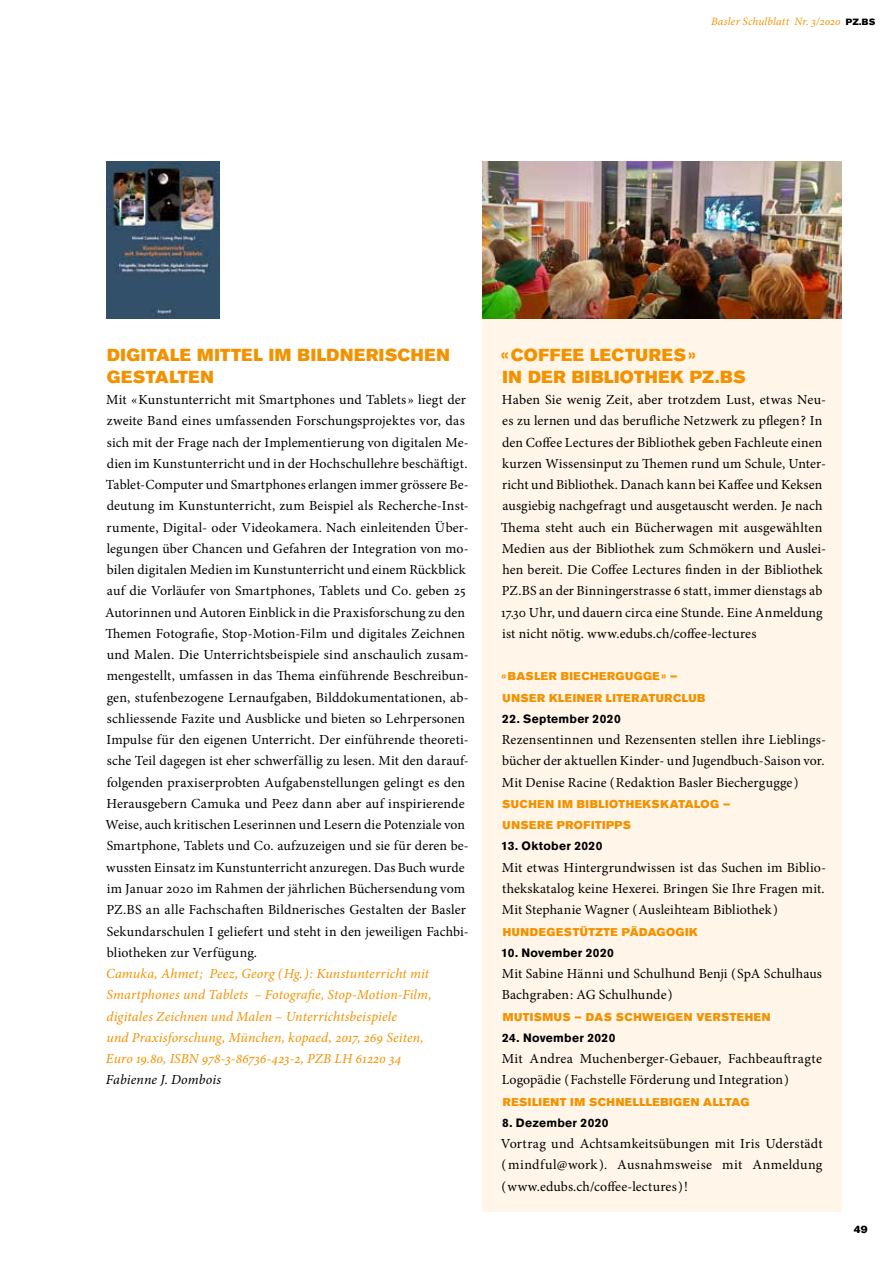
<style>
.page{position:relative;width:893px;height:1263px;background:#fff}
.page>*{position:absolute;margin:0;border:0;box-sizing:border-box;transform-origin:0 0}
.t1{font:17.25px/21.3px "Akzidenz Grotesk BE Super";letter-spacing:.035em;color:#f39200}
.t2{font:13.8px/21.3px "Minion Pro";letter-spacing:.01em;color:#000}
.t3{font:italic 13.8px/21.3px "Minion Pro";letter-spacing:.01em;color:#f39200}
.t4{font:italic 13.8px "Minion Pro";letter-spacing:.01em;color:#000}
.t5{font:700 12px "Akzidenz Grotesk BE";letter-spacing:.025em;color:#000}
.t6{font:11.25px/21.3px "Akzidenz Grotesk BE Super";letter-spacing:.045em;color:#f39200}
.t7{font:italic 11.25px "Minion Pro";letter-spacing:.015em;color:#f39200}
.t8{font:10.5px "Akzidenz Grotesk BE Super";color:#000}
.s1{font-family:"Akzidenz Grotesk BE Super";font-style:normal;font-size:9px;color:#000}
</style>
<div class="page">
<div style="left:483px;top:319px;width:359px;height:893px;background:#fff5e9"></div>
<img style="left:106px;top:161px;width:114px;height:158px">
<img style="left:483px;top:161px;width:359px;height:158px">
<p class="t7" style="left:711px;top:14px;width:166px">Basler Schulblatt Nr. 3/2020 <span class="s1">PZ.BS</span></p>
<p class="t1" style="left:107px;top:345px;width:345px">DIGITALE MITTEL IM BILDNERISCHEN<br>GESTALTEN</p>
<p class="t2" style="left:105px;top:389px;width:365px">Mit « Kunstunterricht mit Smartphones und Tablets » liegt der zweite Band eines umfassenden Forschungsprojektes vor, das sich mit der Frage nach der Implementierung von digitalen Me&shy;dien im Kunstunterricht und in der Hochschullehre beschäftigt.<br>Tablet-Computer und Smartphones erlangen immer grössere Be&shy;deutung im Kunstunterricht, zum Beispiel als Recherche-Inst&shy;rumente, Digital- oder Videokamera. Nach einleitenden Über&shy;legungen über Chancen und Gefahren der Integration von mo&shy;bilen digitalen Medien im Kunstunterricht und einem Rückblick auf die Vorläufer von Smartphones, Tablets und Co. geben 25<br>Autorinnen und Autoren Einblick in die Praxisforschung zu den Themen Fotografie, Stop-Motion-Film und digitales Zeichnen und Malen. Die Unterrichtsbeispiele sind anschaulich zusam&shy;mengestellt, umfassen in das Thema einführende Beschreibun&shy;gen, stufenbezogene Lernaufgaben, Bilddokumentationen, ab&shy;schliessende Fazite und Ausblicke und bieten so Lehrpersonen Impulse für den eigenen Unterricht. Der einführende theoreti&shy;sche Teil dagegen ist eher schwerfällig zu lesen. Mit den darauf&shy;folgenden praxiserprobten Aufgabenstellungen gelingt es den Herausgebern Camuka und Peez dann aber auf inspirierende Weise, auch kritischen Leserinnen und Lesern die Potenziale von Smartphone, Tablets und Co. aufzuzeigen und sie für deren be&shy;wussten Einsatz im Kunstunterricht anzuregen. Das Buch wurde im Januar 2020 im Rahmen der jährlichen Büchersendung vom PZ.BS an alle Fachschaften Bildnerisches Gestalten der Basler Sekundarschulen I geliefert und steht in den jeweiligen Fachbi&shy;bliotheken zur Verfügung.</p>
<p class="t3" style="left:106px;top:963px;width:327px">Camuka, Ahmet ; Peez, Georg ( Hg. ) : Kunstunterricht mit Smartphones und Tablets – Fotografie, Stop-Motion-Film, digitales Zeichnen und Malen – Unterrichtsbeispiele<br>und Praxisforschung, München, kopaed, 2017, 269 Seiten, Euro 19.80, ISBN 978-3-86736-423-2, PZB LH 61220 34</p>
<p class="t4" style="left:106px;top:1070px;width:117px">Fabienne J. Dombois</p>
<p class="t1" style="left:501px;top:345px;width:246px">« COFFEE LECTURES »<br>IN DER BIBLIOTHEK PZ.BS</p>
<p class="t2" style="left:501px;top:389px;width:327px">Haben Sie wenig Zeit, aber trotzdem Lust, etwas Neu&shy;es zu lernen und das berufliche Netzwerk zu pflegen ? In den Coffee Lectures der Bibliothek geben Fachleute einen kurzen Wissensinput zu Themen rund um Schule, Unter&shy;richt und Bibliothek. Danach kann bei Kaffee und Keksen ausgiebig nachgefragt und ausgetauscht werden. Je nach Thema steht auch ein Bücherwagen mit ausgewählten Medien aus der Bibliothek zum Schmökern und Auslei&shy;hen bereit. Die Coffee Lectures finden in der Bibliothek PZ.BS an der Binningerstrasse 6 statt, immer dienstags ab 17.30 Uhr, und dauern circa eine Stunde. Eine Anmeldung ist nicht nötig. www.edubs.ch/coffee-lectures</p>
<p class="t6" style="left:501px;top:666px;width:205px">« BASLER BIECHERGUGGE » –<br>UNSER KLEINER LITERATURCLUB</p>
<p class="t5" style="left:502px;top:712px;width:120px">22. September 2020</p>
<p class="t2" style="left:502px;top:729px;width:326px;text-align:justify">Rezensentinnen und Rezensenten stellen ihre Lieblings&shy;bücher der aktuellen Kinder- und Jugendbuch-Saison vor.<br>Mit Denise Racine ( Redaktion Basler Biechergugge )</p>
<p class="t6" style="left:502px;top:793px;width:230px">SUCHEN IM BIBLIOTHEKSKATALOG –<br>UNSERE PROFITIPPS</p>
<p class="t5" style="left:501px;top:839px;width:103px">13. Oktober 2020</p>
<p class="t2" style="left:502px;top:857px;width:326px;text-align:justify">Mit etwas Hintergrundwissen ist das Suchen im Biblio&shy;thekskatalog keine Hexerei. Bringen Sie Ihre Fragen mit.<br>Mit Stephanie Wagner ( Ausleihteam Bibliothek )</p>
<p class="t6" style="left:503px;top:921px;width:197px">HUNDEGESTÜTZTE PÄDAGOGIK</p>
<p class="t5" style="left:501px;top:946px;width:114px">10. November 2020</p>
<p class="t2" style="left:502px;top:963px;width:322px">Mit Sabine Hänni und Schulhund Benji ( SpA Schulhaus<br>Bachgraben : AG Schulhunde )</p>
<p class="t6" style="left:503px;top:1006px;width:269px">MUTISMUS – DAS SCHWEIGEN VERSTEHEN</p>
<p class="t5" style="left:502px;top:1031px;width:115px">24. November 2020</p>
<p class="t2" style="left:502px;top:1048px;width:322px">Mit Andrea Muchenberger-Gebauer, Fachbeauftragte<br>Logopädie ( Fachstelle Förderung und Integration )</p>
<p class="t6" style="left:503px;top:1091px;width:248px">RESILIENT IM SCHNELLLEBIGEN ALLTAG</p>
<p class="t5" style="left:502px;top:1116px;width:108px">8. Dezember 2020</p>
<p class="t2" style="left:501px;top:1133px;width:323px;text-align:justify">Vortrag und Achtsamkeitsübungen mit Iris Uderstädt ( mindful@work ). Ausnahmsweise mit Anmeldung ( www.edubs.ch/coffee-lectures ) !</p>
<p class="t8" style="left:854px;top:1223px;width:15px">49</p>
</div>
